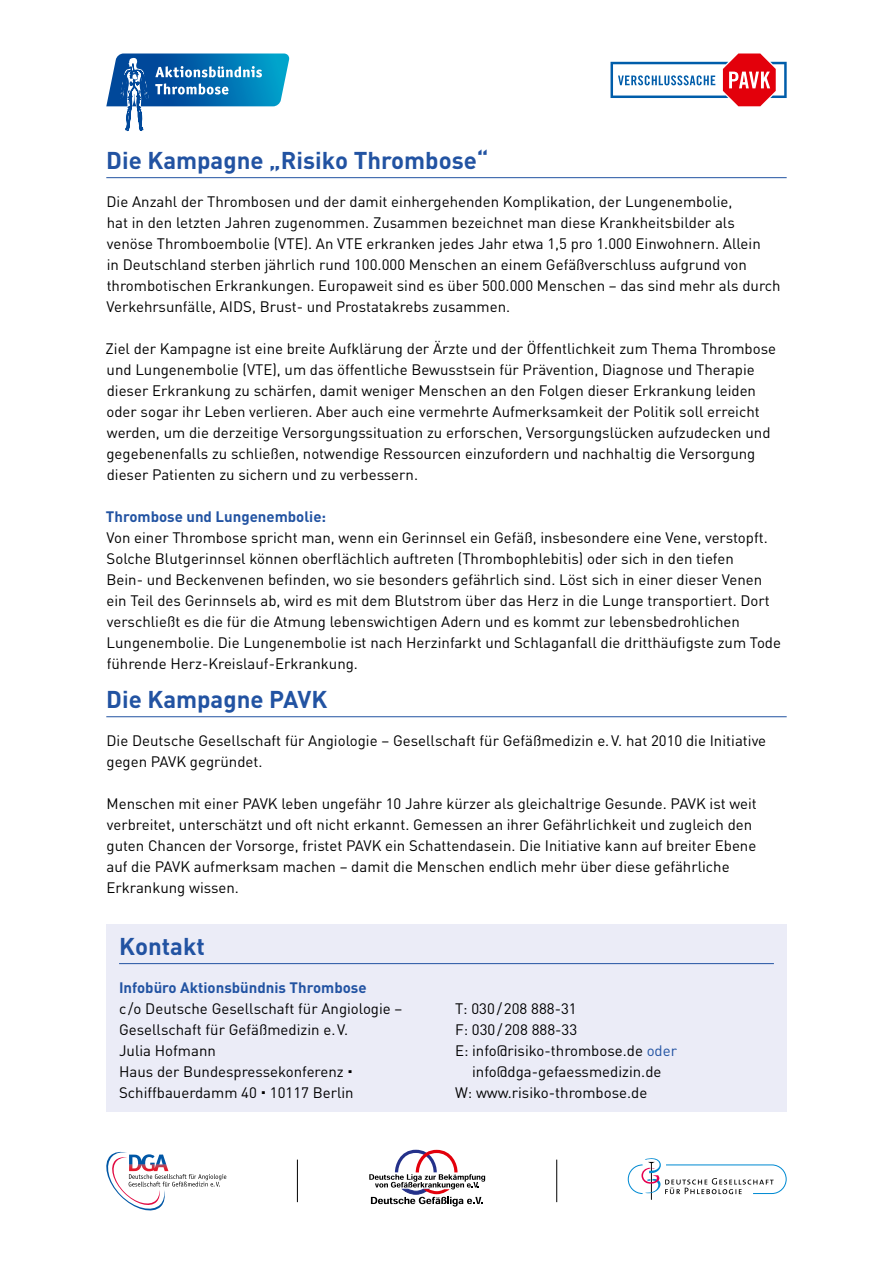
<style>
.page{position:relative;width:893px;height:1263px;background:#fff}
.page>*{position:absolute;margin:0;border:0;box-sizing:border-box;transform-origin:0 0}
.t1{font:700 24px "DIN";color:#2253a2}
.t2{font:15px/21px "DIN";color:#000}
.t3{font:700 15px "DIN";color:#2253a2}
.s1{color:#2253a2}
</style>
<div class="page">
<svg style="left:106px;top:53px;width:183px;height:78px"></svg>
<svg style="left:610px;top:53px;width:177px;height:53px"></svg>
<hr style="left:106px;top:177px;width:681px;height:1px;background:#2253a2">
<hr style="left:106px;top:716px;width:681px;height:1px;background:#2253a2">
<div style="left:106px;top:925px;width:681px;height:187px;background:#ebecf7"></div>
<hr style="left:119px;top:963px;width:655px;height:1px;background:#2253a2">
<hr style="left:297px;top:1159px;width:1px;height:43px;background:#000">
<hr style="left:556px;top:1159px;width:1px;height:43px;background:#000">
<svg style="left:106px;top:1152px;width:120px;height:58px"></svg>
<svg style="left:628px;top:1158px;width:159px;height:42px"></svg>
<svg style="left:369px;top:1149px;width:116px;height:57px"></svg>
<h1 class="t1" style="left:106px;top:144px;width:384px">Die Kampagne „Risiko Thrombose“</h1>
<p class="t2" style="left:106px;top:190px;width:676px">Die Anzahl der Thrombosen und der damit einhergehenden Komplikation, der Lungenembolie,<br>hat in den letzten Jahren zugenommen. Zusammen bezeichnet man diese Krankheitsbilder als venöse Thromboembolie (VTE). An VTE erkranken jedes Jahr etwa 1,5 pro 1.000 Einwohnern. Allein<br>in Deutschland sterben jährlich rund 100.000 Menschen an einem Gefäßverschluss aufgrund von thrombotischen Erkrankungen. Europaweit sind es über 500.000 Menschen – das sind mehr als durch Verkehrsunfälle, AIDS, Brust- und Prostatakrebs zusammen.</p>
<p class="t2" style="left:106px;top:337px;width:672px">Ziel der Kampagne ist eine breite Aufklärung der Ärzte und der Öffentlichkeit zum Thema Thrombose und Lungenembolie (VTE), um das öffentliche Bewusstsein für Prävention, Diagnose und Therapie dieser Erkrankung zu schärfen, damit weniger Menschen an den Folgen dieser Erkrankung leiden oder sogar ihr Leben verlieren. Aber auch eine vermehrte Aufmerksamkeit der Politik soll erreicht werden, um die derzeitige Versorgungssituation zu erforschen, Versorgungslücken aufzudecken und gegebenenfalls zu schließen, notwendige Ressourcen einzufordern und nachhaltig die Versorgung dieser Patienten zu sichern und zu verbessern.</p>
<p class="t3" style="left:106px;top:507px;width:222px">Thrombose und Lungenembolie:</p>
<p class="t2" style="left:106px;top:526px;width:676px">Von einer Thrombose spricht man, wenn ein Gerinnsel ein Gefäß, insbesondere eine Vene, verstopft.<br>Solche Blutgerinnsel können oberflächlich auftreten (Thrombophlebitis) oder sich in den tiefen<br>Bein- und Beckenvenen befinden, wo sie besonders gefährlich sind. Löst sich in einer dieser Venen ein Teil des Gerinnsels ab, wird es mit dem Blutstrom über das Herz in die Lunge transportiert. Dort verschließt es die für die Atmung lebenswichtigen Adern und es kommt zur lebensbedrohlichen Lungenembolie. Die Lungenembolie ist nach Herzinfarkt und Schlaganfall die dritthäufigste zum Tode führende Herz-Kreislauf-Erkrankung.</p>
<h1 class="t1" style="left:106px;top:683px;width:223px">Die Kampagne PAVK</h1>
<p class="t2" style="left:107px;top:729px;width:661px">Die Deutsche Gesellschaft für Angiologie – Gesellschaft für Gefäßmedizin e.V. hat 2010 die Initiative gegen PAVK gegründet.</p>
<p class="t2" style="left:107px;top:792px;width:652px">Menschen mit einer PAVK leben ungefähr 10 Jahre kürzer als gleichaltrige Gesunde. PAVK ist weit verbreitet, unterschätzt und oft nicht erkannt. Gemessen an ihrer Gefährlichkeit und zugleich den guten Chancen der Vorsorge, fristet PAVK ein Schattendasein. Die Initiative kann auf breiter Ebene auf die PAVK aufmerksam machen – damit die Menschen endlich mehr über diese gefährliche Erkrankung wissen.</p>
<h1 class="t1" style="left:119px;top:930px;width:87px">Kontakt</h1>
<p class="t3" style="left:119px;top:977px;width:249px">Infobüro Aktionsbündnis Thrombose</p>
<p class="t2" style="left:119px;top:997px;width:285px">c /o Deutsche Gesellschaft für Angiologie –<br>Gesellschaft für Gefäßmedizin e.V.<br>Julia Hofmann<br>Haus der Bundespressekonferenz<br>Schiffbauerdamm 40 10117 Berlin</p>
<p class="t2" style="left:455px;top:997px;width:123px">T: 030/208 888-31</p>
<p class="t2" style="left:455px;top:1018px;width:124px">F: 030/208 888-33</p>
<p class="t2" style="left:455px;top:1039px;width:224px">E: info@risiko-thrombose.de <span class="s1">oder</span></p>
<p class="t2" style="left:472px;top:1060px;width:191px">info@dga-gefaessmedizin.de</p>
<p class="t2" style="left:455px;top:1081px;width:194px">W: www.risiko-thrombose.de</p>
</div>
